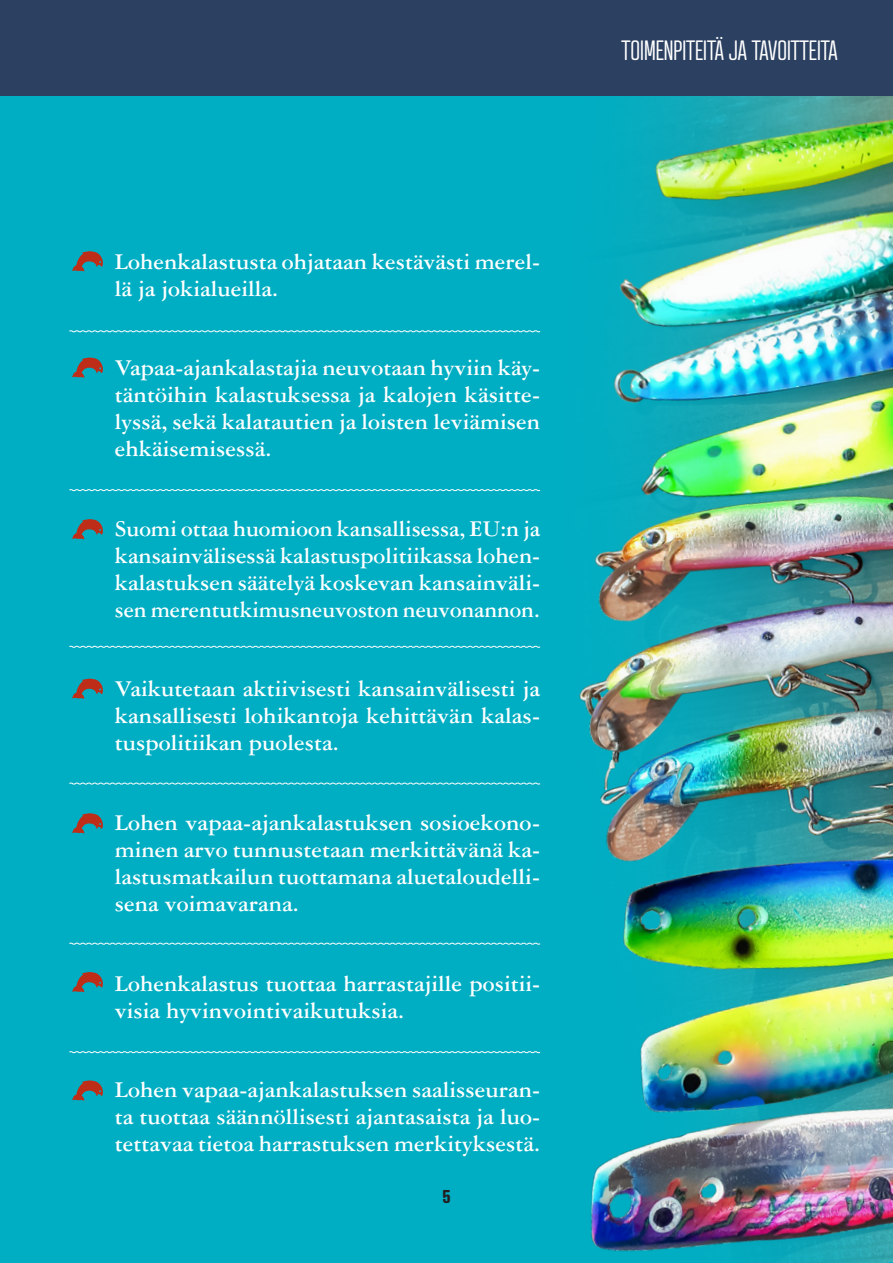
<style>
.page{position:relative;width:893px;height:1263px;background:#00aec3}
.page>*{position:absolute;margin:0;border:0;box-sizing:border-box;transform-origin:0 0}
.UUSIotsikko_02{font:300 27px "Atrament";color:#fff}
.UUSIleipis_eka{font:700 24px/27px "Garamond 3 LT Std";color:#fff;text-align:justify}
.t1{font:700 18px "Atrament";color:#231f20}
</style>
<div class="page">
<img style="left:412px;top:96px;width:481px;height:1167px">
<div style="left:0;top:0;width:893px;height:96px;background:#2c4162"></div>
<svg style="left:72px;top:251px;width:31px;height:20px"></svg>
<svg style="left:72px;top:357px;width:31px;height:21px"></svg>
<svg style="left:72px;top:519px;width:31px;height:20px"></svg>
<svg style="left:72px;top:678px;width:31px;height:21px"></svg>
<svg style="left:72px;top:813px;width:31px;height:20px"></svg>
<svg style="left:72px;top:972px;width:31px;height:20px"></svg>
<svg style="left:72px;top:1080px;width:31px;height:21px"></svg>
<svg style="left:69px;top:942px;width:472px;height:3px"></svg>
<svg style="left:69px;top:782px;width:472px;height:3px"></svg>
<svg style="left:69px;top:645px;width:472px;height:3px"></svg>
<svg style="left:69px;top:489px;width:472px;height:2px"></svg>
<svg style="left:69px;top:330px;width:472px;height:3px"></svg>
<svg style="left:69px;top:1051px;width:472px;height:2px"></svg>
<p class="UUSIleipis_eka" style="left:115px;top:248px;width:427px">Lohenkalastusta ohjataan kestävästi merel&shy;lä ja jokialueilla.</p>
<p class="UUSIleipis_eka" style="left:115px;top:355px;width:427px">Vapaa-ajankalastajia neuvotaan hyviin käy&shy;täntöihin kalastuksessa ja kalojen käsitte&shy;lyssä, sekä kalatautien ja loisten leviämisen ehkäisemisessä.</p>
<p class="UUSIleipis_eka" style="left:115px;top:515px;width:427px">Suomi ottaa huomioon kansallisessa, EU:n ja kansainvälisessä kalastuspolitiikassa lohen&shy;kalastuksen säätelyä koskevan kansainväli&shy;sen merentutkimusneuvoston neuvonannon.</p>
<p class="UUSIleipis_eka" style="left:115px;top:676px;width:427px">Vaikutetaan aktiivisesti kansainvälisesti ja kansallisesti lohikantoja kehittävän kalas&shy;tuspolitiikan puolesta.</p>
<p class="UUSIleipis_eka" style="left:115px;top:809px;width:427px">Lohen vapaa-ajankalastuksen sosioekono&shy;minen arvo tunnustetaan merkittävänä ka&shy;lastusmatkailun tuottamana aluetaloudelli&shy;sena voimavarana.</p>
<p class="UUSIleipis_eka" style="left:115px;top:970px;width:427px">Lohenkalastus tuottaa harrastajille positii&shy;visia hyvinvointivaikutuksia.</p>
<p class="UUSIleipis_eka" style="left:115px;top:1076px;width:427px">Lohen vapaa-ajankalastuksen saalisseuran&shy;ta tuottaa säännöllisesti ajantasaista ja luo&shy;tettavaa tietoa harrastuksen merkityksestä.</p>
<p class="t1" style="left:442px;top:1184px;width:10px">5</p>
<p class="UUSIotsikko_02" style="left:622px;top:34px;width:218px">TOIMENPITEITÄ JA TAVOITTEITA</p>
</div>
